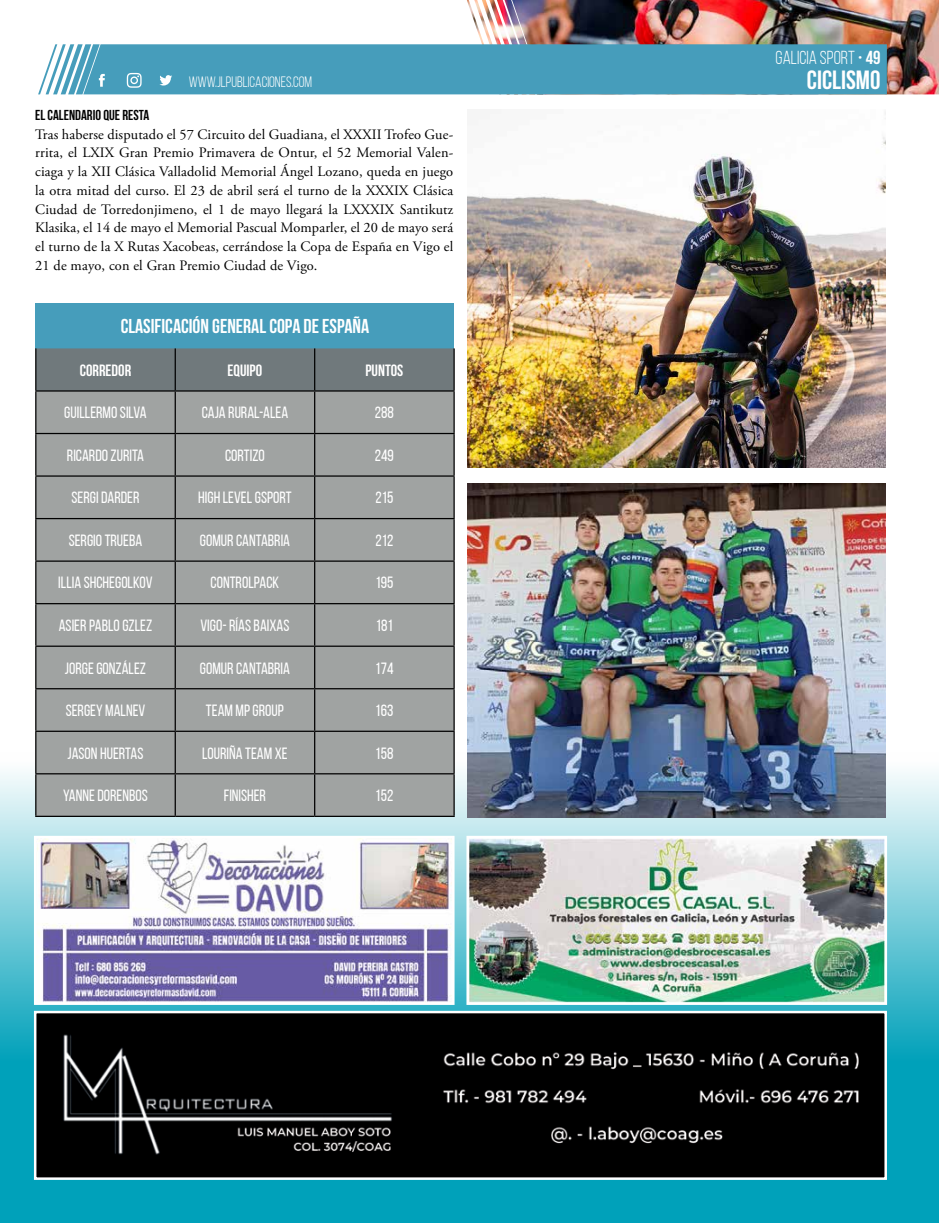
<style>
.page{position:relative;width:939px;height:1223px;background:#fff}
.page>*{position:absolute;margin:0;border:0;box-sizing:border-box;transform-origin:0 0}
.t1{font:700 26.25px "Bebas Neue";color:#fff}
.t2{font:700 20px "Bebas Neue";color:#fff}
.t3{font:18.75px "Bebas Neue";color:#fff}
.t4{font:16.25px "Bebas Neue";color:#fff}
.t5{font:700 16.25px "Bebas Neue";color:#fff}
.t6{font:15px "Bebas Neue";color:#fff}
.t7{font:14.38px/18.8px "Adobe Garamond Pro";letter-spacing:.01em;color:#000;text-align:justify}
.t8{font:700 14.38px "Bebas Neue";color:#000}
.s1{font-weight:700}
</style>
<div class="page">
<img style="left:467px;top:0;width:472px;height:94px">
<div style="left:38px;top:44px;width:849px;height:50px;background:#469dbb"></div>
<svg style="left:0;top:752px;width:939px;height:470px;background:#4abccd"></svg>
<div style="left:36px;top:303px;width:418px;height:45px;background:#469dbb"></div>
<div style="left:36px;top:348px;width:417px;height:42px;background:#70797c"></div>
<div style="left:36px;top:391px;width:417px;height:424px;background:#a0a3a2"></div>
<hr style="left:35px;top:348px;width:1px;height:42px;background:#000">
<hr style="left:175px;top:348px;width:1px;height:42px;background:#000">
<hr style="left:314px;top:348px;width:1px;height:42px;background:#000">
<hr style="left:453px;top:348px;width:2px;height:42px;background:#000">
<hr style="left:35px;top:390px;width:140px;height:1px;background:#000">
<hr style="left:35px;top:391px;width:1px;height:42px;background:#000">
<hr style="left:175px;top:390px;width:140px;height:1px;background:#000">
<hr style="left:175px;top:391px;width:1px;height:42px;background:#000">
<hr style="left:315px;top:390px;width:140px;height:1px;background:#000">
<hr style="left:314px;top:391px;width:1px;height:42px;background:#000">
<hr style="left:453px;top:391px;width:2px;height:42px;background:#000">
<hr style="left:35px;top:433px;width:140px;height:1px;background:#000">
<hr style="left:35px;top:434px;width:1px;height:41px;background:#000">
<hr style="left:175px;top:433px;width:140px;height:1px;background:#000">
<hr style="left:175px;top:434px;width:1px;height:41px;background:#000">
<hr style="left:315px;top:433px;width:140px;height:1px;background:#000">
<hr style="left:314px;top:434px;width:1px;height:41px;background:#000">
<hr style="left:453px;top:434px;width:2px;height:41px;background:#000">
<hr style="left:35px;top:475px;width:140px;height:1px;background:#000">
<hr style="left:35px;top:476px;width:1px;height:42px;background:#000">
<hr style="left:175px;top:475px;width:140px;height:1px;background:#000">
<hr style="left:175px;top:476px;width:1px;height:42px;background:#000">
<hr style="left:315px;top:475px;width:140px;height:1px;background:#000">
<hr style="left:314px;top:476px;width:1px;height:42px;background:#000">
<hr style="left:453px;top:476px;width:2px;height:42px;background:#000">
<hr style="left:35px;top:518px;width:140px;height:1px;background:#000">
<hr style="left:35px;top:519px;width:1px;height:41px;background:#000">
<hr style="left:175px;top:518px;width:140px;height:1px;background:#000">
<hr style="left:175px;top:519px;width:1px;height:41px;background:#000">
<hr style="left:315px;top:518px;width:140px;height:1px;background:#000">
<hr style="left:314px;top:519px;width:1px;height:41px;background:#000">
<hr style="left:453px;top:519px;width:2px;height:41px;background:#000">
<hr style="left:35px;top:560px;width:140px;height:1px;background:#000">
<hr style="left:35px;top:561px;width:1px;height:42px;background:#000">
<hr style="left:175px;top:560px;width:140px;height:1px;background:#000">
<hr style="left:175px;top:561px;width:1px;height:42px;background:#000">
<hr style="left:315px;top:560px;width:140px;height:1px;background:#000">
<hr style="left:314px;top:561px;width:1px;height:42px;background:#000">
<hr style="left:453px;top:561px;width:2px;height:42px;background:#000">
<hr style="left:35px;top:603px;width:140px;height:1px;background:#000">
<hr style="left:35px;top:604px;width:1px;height:41px;background:#000">
<hr style="left:175px;top:603px;width:140px;height:1px;background:#000">
<hr style="left:175px;top:604px;width:1px;height:41px;background:#000">
<hr style="left:315px;top:603px;width:140px;height:1px;background:#000">
<hr style="left:314px;top:604px;width:1px;height:41px;background:#000">
<hr style="left:453px;top:604px;width:2px;height:41px;background:#000">
<hr style="left:35px;top:645px;width:140px;height:2px;background:#000">
<hr style="left:35px;top:647px;width:1px;height:41px;background:#000">
<hr style="left:175px;top:645px;width:140px;height:2px;background:#000">
<hr style="left:175px;top:647px;width:1px;height:41px;background:#000">
<hr style="left:315px;top:645px;width:140px;height:2px;background:#000">
<hr style="left:314px;top:647px;width:1px;height:41px;background:#000">
<hr style="left:453px;top:647px;width:2px;height:41px;background:#000">
<hr style="left:35px;top:688px;width:140px;height:1px;background:#000">
<hr style="left:35px;top:689px;width:1px;height:41px;background:#000">
<hr style="left:175px;top:688px;width:140px;height:1px;background:#000">
<hr style="left:175px;top:689px;width:1px;height:41px;background:#000">
<hr style="left:315px;top:688px;width:140px;height:1px;background:#000">
<hr style="left:314px;top:689px;width:1px;height:41px;background:#000">
<hr style="left:453px;top:689px;width:2px;height:41px;background:#000">
<hr style="left:35px;top:730px;width:140px;height:2px;background:#000">
<hr style="left:35px;top:732px;width:1px;height:41px;background:#000">
<hr style="left:175px;top:730px;width:140px;height:2px;background:#000">
<hr style="left:175px;top:732px;width:1px;height:41px;background:#000">
<hr style="left:315px;top:730px;width:140px;height:2px;background:#000">
<hr style="left:314px;top:732px;width:1px;height:41px;background:#000">
<hr style="left:453px;top:732px;width:2px;height:41px;background:#000">
<hr style="left:35px;top:773px;width:140px;height:1px;background:#000">
<hr style="left:35px;top:774px;width:1px;height:41px;background:#000">
<hr style="left:35px;top:815px;width:140px;height:2px;background:#000">
<hr style="left:175px;top:773px;width:140px;height:1px;background:#000">
<hr style="left:175px;top:774px;width:1px;height:41px;background:#000">
<hr style="left:175px;top:815px;width:140px;height:2px;background:#000">
<hr style="left:315px;top:773px;width:140px;height:1px;background:#000">
<hr style="left:314px;top:774px;width:1px;height:41px;background:#000">
<hr style="left:453px;top:774px;width:2px;height:41px;background:#000">
<hr style="left:315px;top:815px;width:140px;height:2px;background:#000">
<img style="left:468px;top:112px;width:418px;height:356px">
<img style="left:468px;top:484px;width:418px;height:334px">
<img style="left:37px;top:1013px;width:847px;height:163px">
<div style="left:34px;top:1010px;width:853px;height:169px;border:2px solid #fff"></div>
<img style="left:37px;top:838px;width:415px;height:163px">
<div style="left:34px;top:835px;width:421px;height:169px;border:2px solid #fff"></div>
<img style="left:469px;top:838px;width:415px;height:163px">
<div style="left:466px;top:835px;width:421px;height:169px;border:2px solid #fff"></div>
<h3 class="t3" style="left:776px;top:47px;width:106px">GALICIA SPORT • <span class="s1">49</span></h3>
<p class="t6" style="left:189px;top:74px;width:125px">WWW.JLPUBLICACIONES.COM</p>
<h1 class="t1" style="left:807px;top:65px;width:75px">CICLISMO</h1>
<p class="t8" style="left:35px;top:107px;width:116px">EL CALENDARIO QUE RESTA</p>
<p class="t7" style="left:35px;top:125px;width:420px">Tras haberse disputado el 57 Circuito del Guadiana, el XXXII Trofeo Gue&shy;rrita, el LXIX Gran Premio Primavera de Ontur, el 52 Memorial Valen&shy;ciaga y la XII Clásica Valladolid Memorial Ángel Lozano, queda en juego la otra mitad del curso. El 23 de abril será el turno de la XXXIX Clásica Ciudad de Torredonjimeno, el 1 de mayo llegará la LXXXIX Santikutz Klasika, el 14 de mayo el Memorial Pascual Momparler, el 20 de mayo será el turno de la X Rutas Xacobeas, cerrándose la Copa de España en Vigo el 21 de mayo, con el Gran Premio Ciudad de Vigo.</p>
<h2 class="t2" style="left:121px;top:315px;width:250px">CLASIFICACIÓN GENERAL COPA DE ESPAÑA</h2>
<p class="t5" style="left:80px;top:361px;width:53px">CORREDOR</p>
<p class="t5" style="left:228px;top:361px;width:36px">EQUIPO</p>
<p class="t5" style="left:365px;top:361px;width:39px">PUNTOS</p>
<p class="t4" style="left:64px;top:404px;width:84px">GUILLERMO SILVA</p>
<p class="t4" style="left:202px;top:404px;width:88px">CAJA RURAL-ALEA</p>
<p class="t4" style="left:375px;top:404px;width:21px">288</p>
<p class="t4" style="left:67px;top:446px;width:79px">RICARDO ZURITA</p>
<p class="t4" style="left:225px;top:446px;width:41px">CORTIZO</p>
<p class="t4" style="left:375px;top:446px;width:21px">249</p>
<p class="t4" style="left:72px;top:489px;width:69px">SERGI DARDER</p>
<p class="t4" style="left:198px;top:489px;width:95px">HIGH LEVEL GSPORT</p>
<p class="t4" style="left:375px;top:489px;width:20px">215</p>
<p class="t4" style="left:69px;top:531px;width:75px">SERGIO TRUEBA</p>
<p class="t4" style="left:200px;top:531px;width:92px">GOMUR CANTABRIA</p>
<p class="t4" style="left:375px;top:531px;width:20px">212</p>
<p class="t4" style="left:58px;top:574px;width:96px">ILLIA SHCHEGOLKOV</p>
<p class="t4" style="left:211px;top:574px;width:70px">CONTROLPACK</p>
<p class="t4" style="left:375px;top:574px;width:20px">195</p>
<p class="t4" style="left:59px;top:616px;width:95px">ASIER PABLO GZLEZ</p>
<p class="t4" style="left:201px;top:616px;width:90px">VIGO- RÍAS BAIXAS</p>
<p class="t4" style="left:376px;top:616px;width:19px">181</p>
<p class="t4" style="left:65px;top:659px;width:83px">JORGE GONZÁLEZ</p>
<p class="t4" style="left:200px;top:659px;width:92px">GOMUR CANTABRIA</p>
<p class="t4" style="left:375px;top:659px;width:20px">174</p>
<p class="t4" style="left:66px;top:701px;width:81px">SERGEY MALNEV</p>
<p class="t4" style="left:206px;top:701px;width:79px">TEAM MP GROUP</p>
<p class="t4" style="left:375px;top:701px;width:20px">163</p>
<p class="t4" style="left:68px;top:744px;width:77px">JASON HUERTAS</p>
<p class="t4" style="left:202px;top:744px;width:87px">LOURIÑA TEAM XE</p>
<p class="t4" style="left:375px;top:744px;width:20px">158</p>
<p class="t4" style="left:63px;top:786px;width:86px">YANNE DORENBOS</p>
<p class="t4" style="left:224px;top:786px;width:44px">FINISHER</p>
<p class="t4" style="left:375px;top:786px;width:20px">152</p>
</div>
